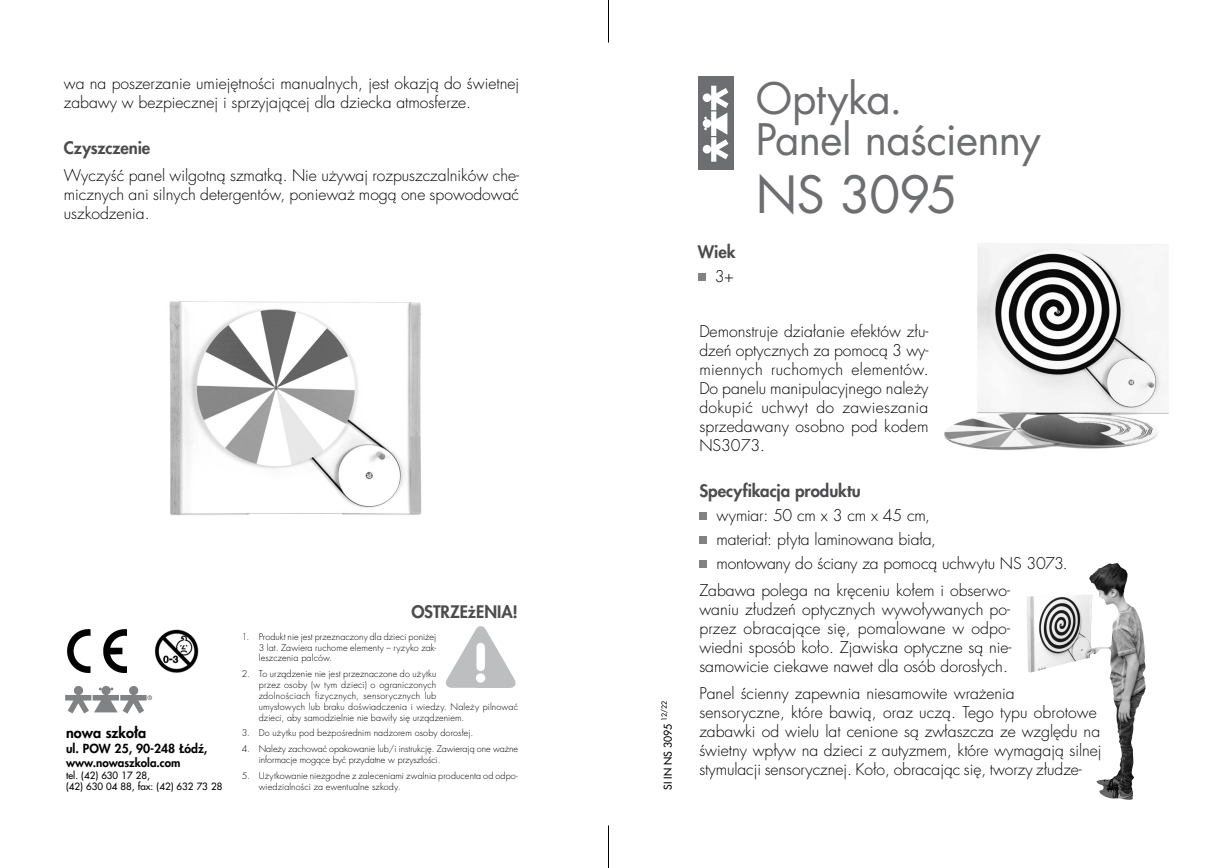
<style>
.page{position:relative;width:1217px;height:868px;background:#fff}
.page>*{position:absolute;margin:0;border:0;box-sizing:border-box;transform-origin:0 0}
.t1{font:49.95px "Futura LTS Book";letter-spacing:-.02em;color:#6d6e71}
.t2{font:42.3px/40.5px "Futura LTS Book";letter-spacing:-.015em;color:#6d6e71}
.t3{font:800 16.8px "Futura LTS";letter-spacing:-.005em;color:#4c4c4e}
.t4{font:300 15.75px/18.9px "Futura LTS";color:#000;text-align:justify}
.t5{font:800 14.4px "Futura LTS";color:#000}
.t6{font:800 12.15px "Futura LTS";color:#000}
.t7{font:800 11.55px "Futura LTS";color:#000}
.t8{font:10.5px "Futura LTS";color:#000}
.t9{font:9.75px/11.7px "Futura LTS";color:#000}
.t10{font:300 9px/10.8px "Futura LTS";letter-spacing:.01em;color:#000}
.t11{font:6.9px "Futura LTS";color:#000}
</style>
<div class="page">
<hr style="left:608px;top:0;width:1px;height:43px;background:#000">
<hr style="left:608px;top:825px;width:1px;height:42px;background:#000">
<div style="left:699px;top:512px;width:7px;height:7px;background:#808284"></div>
<div style="left:699px;top:536px;width:7px;height:7px;background:#808284"></div>
<div style="left:699px;top:560px;width:7px;height:7px;background:#808284"></div>
<div style="left:697px;top:77px;width:36px;height:93px;background:#6d6e71"></div>
<svg style="left:702px;top:86px;width:26px;height:76px"></svg>
<img style="left:67px;top:629px;width:59px;height:43px">
<img style="left:446px;top:626px;width:70px;height:62px">
<svg style="left:65px;top:686px;width:87px;height:27px"></svg>
<div style="left:697px;top:274px;width:8px;height:7px;background:#808284"></div>
<img style="left:154px;top:629px;width:45px;height:44px">
<img style="left:169px;top:301px;width:253px;height:215px">
<img style="left:944px;top:243px;width:225px;height:207px">
<img style="left:1089px;top:563px;width:27px;height:33px">
<p class="t4" style="left:64px;top:74px;width:456px">wa na poszerzanie umiejętności manualnych, jest okazją do świetnej zabawy w bezpiecznej i sprzyjającej dla dziecka atmosferze.</p>
<p class="t3" style="left:64px;top:136px;width:88px">Czyszczenie</p>
<p class="t4" style="left:64px;top:166px;width:456px">Wyczyść panel wilgotną szmatką. Nie używaj rozpuszczalników che&shy;micznych ani silnych detergentów, ponieważ mogą one spowodować uszkodzenia.</p>
<p class="t5" style="left:66px;top:723px;width:82px">nowa szko³a</p>
<p class="t6" style="left:66px;top:740px;width:143px">ul. POW 25, 90-248 £ódŸ,</p>
<p class="t7" style="left:66px;top:754px;width:116px">www.nowaszkola.com</p>
<p class="t9" style="left:66px;top:769px;width:158px">tel. (42) 630 17 28,<br>(42) 630 04 88, fax: (42) 632 73 28</p>
<p class="t3" style="left:411px;top:601px;width:108px">OSTRZE¿ENIA!</p>
<p class="t10" style="left:259px;top:631px;width:179px;text-align:justify;text-indent:-17px">1. Produkt nie jest przeznaczony dla dzieci poni¿ej 3 lat. Zawiera ruchome elementy – ryzyko zak&shy;leszczenia palców.</p>
<p class="t10" style="left:259px;top:668px;width:261px;text-indent:-17px">2. To urządzenie nie jest przeznaczone do użytku<br>przez osoby (w tym dzieci) o ograniczonych<br>zdolnościach fizycznych, sensorycznych lub<br>umysłowych lub braku doświadczenia i wiedzy. Należy pilnować dzieci, aby samodzielnie nie bawiły się urządzeniem.</p>
<p class="t10" style="left:242px;top:727px;width:233px">3. Do u¿ytku pod bezpoœrednim nadzorem osoby doros³ej.</p>
<p class="t10" style="left:259px;top:743px;width:261px;text-indent:-17px">4. Nale¿y zachowaæ opakowanie lub/i instrukcjê. Zawieraj¹ one wa¿ne informacje mog¹ce byæ przydatne w przysz³oœci.</p>
<p class="t10" style="left:259px;top:770px;width:261px;text-indent:-17px">5. Użytkowanie niezgodne z zaleceniami zwalnia producenta od odpo&shy;wiedzialnoœci za ewentualne szkody.</p>
<p class="t11" style="left:659px;top:720px;width:21px;rotate:-90deg">12/22</p>
<p class="t8" style="left:660px;top:789px;width:68px;rotate:-90deg">SI IN NS 3095</p>
<p class="t3" style="left:697px;top:241px;width:39px">Wiek</p>
<p class="t4" style="left:714px;top:267px;width:21px">3+</p>
<h2 class="t2" style="left:755px;top:79px;width:286px">Optyka.<br>Panel naścienny</h2>
<h1 class="t1" style="left:755px;top:163px;width:203px">NS 3095</h1>
<p class="t4" style="left:699px;top:322px;width:231px">Demonstruje działanie efektów złu&shy;dzeń optycznych za pomocą 3 wy&shy;miennych ruchomych elementów.<br>Do panelu manipulacyjnego należy dokupić uchwyt do zawieszania sprzedawany osobno pod kodem NS3073.</p>
<p class="t3" style="left:699px;top:479px;width:163px">Specyfikacja produktu</p>
<p class="t4" style="left:716px;top:503px;width:353px;line-height:24px;text-align:left">wymiar: 50 cm x 3 cm x 45 cm,<br>materiał: płyta laminowana biała,<br>montowany do ściany za pomocą uchwytu NS 3073.</p>
<p class="t4" style="left:699px;top:581px;width:314px">Zabawa polega na kręceniu kołem i obserwo&shy;waniu złudzeń optycznych wywoływanych po&shy;przez obracające się, pomalowane w odpo&shy;wiedni sposób koło. Zjawiska optyczne są nie&shy;samowicie ciekawe nawet dla osób dorosłych.</p>
<p class="t4" style="left:699px;top:684px;width:403px;text-align:left">Panel ścienny zapewnia niesamowite wrażenia sensoryczne, które bawią, oraz uczą. Tego typu obrotowe zabawki od wielu lat cenione są zwłaszcza ze względu na świetny wpływ na dzieci z autyzmem, które wymagają silnej stymulacji sensorycznej. Koło, obracając się, tworzy złudze-</p>
</div>
